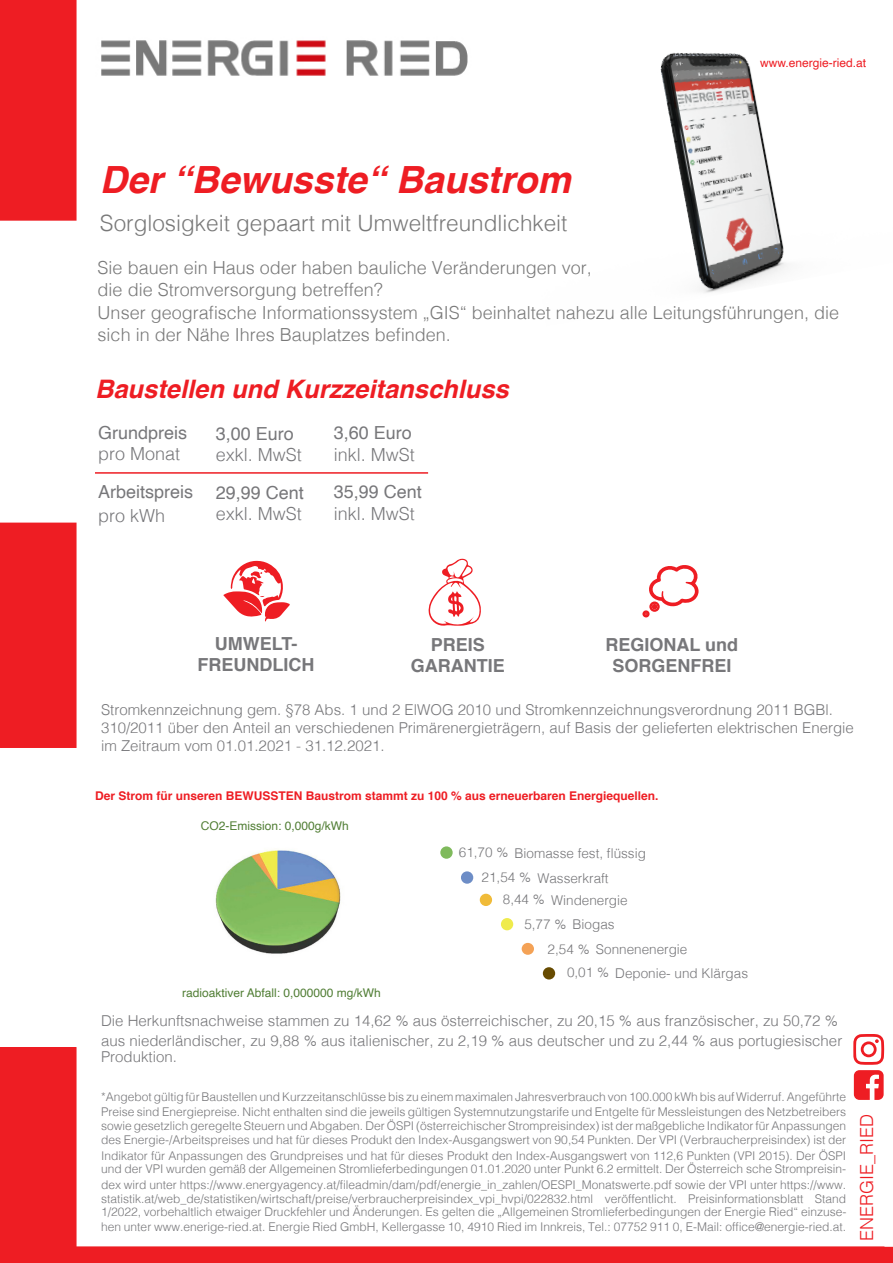
<style>
.page{position:relative;width:893px;height:1263px;background:#fff}
.page>*{position:absolute;margin:0;border:0;box-sizing:border-box;transform-origin:0 0}
.t1{font:italic 700 37.5px "Helvetica";color:#ee1d23}
.t2{font:italic 700 25.5px "Helvetica";color:#ee1d23}
.t3{font:300 22.5px "Helvetica";color:#797979}
.t4{font:300 18px/22.5px "Helvetica";color:#797979}
.t5{font:18px "Helvetica";color:#77777a}
.t6{font:700 18px/21.6px "Helvetica";color:#77777a;text-align:center}
.t7{font:300 18px "Helvetica";color:#77777a}
.t8{font:300 18px "Helvetica";color:#ee1d23}
.t9{font:300 15px/18px "Helvetica";color:#77777a}
.t10{font:300 13.5px "Helvetica";color:#77777a}
.t11{font:300 12px/14.7px "Helvetica";color:#77777a;text-align:justify}
.t12{font:700 12px "Helvetica";color:#ee1d23}
.t13{font:12px "Helvetica";color:#517e35}
.t14{font:12px "Helvetica";color:#ee1d23}
</style>
<div class="page">
<img style="left:101px;top:40px;width:367px;height:36px">
<div style="left:0;top:0;width:77px;height:221px;background:#ee1d23"></div>
<div style="left:1px;top:523px;width:75px;height:224px;background:#ee1d23"></div>
<div style="left:0;top:523px;width:77px;height:225px;border:2px solid #ee1d23"></div>
<hr style="left:95px;top:472px;width:333px;height:2px;background:#ee1d23">
<img style="left:660px;top:52px;width:127px;height:241px">
<svg style="left:223px;top:561px;width:67px;height:61px"></svg>
<svg style="left:642px;top:565px;width:56px;height:53px"></svg>
<svg style="left:428px;top:558px;width:53px;height:68px"></svg>
<svg style="left:0;top:1034px;width:893px;height:229px"></svg>
<div style="left:461px;top:871px;width:12px;height:13px;background:#6d8dc6;border-radius:50%"></div>
<div style="left:543px;top:967px;width:12px;height:12px;background:#674b01;border-radius:50%"></div>
<div style="left:480px;top:894px;width:12px;height:12px;background:#f0bb39;border-radius:50%"></div>
<svg style="left:440px;top:846px;width:13px;height:13px"></svg>
<div style="left:522px;top:943px;width:12px;height:12px;background:#f4a256;border-radius:50%"></div>
<div style="left:501px;top:918px;width:12px;height:12px;background:#efeb4c;border-radius:50%"></div>
<img style="left:215px;top:849px;width:126px;height:105px">
<p class="t14" style="left:760px;top:54px;width:108px">www.energie-ried.at</p>
<h1 class="t1" style="left:100px;top:149px;width:472px">Der “Bewusste“ Baustrom</h1>
<h3 class="t3" style="left:100px;top:203px;width:469px">Sorglosigkeit gepaart mit Umweltfreundlichkeit</h3>
<h3 class="t4" style="left:98px;top:255px;width:743px">Sie bauen ein Haus oder haben bauliche Veränderungen vor,<br>die die Stromversorgung betreffen?<br>Unser geografische Informationssystem „GIS“ beinhaltet nahezu alle Leitungsführungen, die sich in der Nähe Ihres Bauplatzes befinden.</h3>
<h2 class="t2" style="left:95px;top:368px;width:415px">Baustellen und Kurzzeitanschluss</h2>
<h3 class="t5" style="left:98px;top:419px;width:91px">Grundpreis</h3>
<h3 class="t7" style="left:98px;top:439px;width:84px">pro Monat</h3>
<h3 class="t5" style="left:98px;top:478px;width:97px">Arbeitspreis</h3>
<h3 class="t7" style="left:98px;top:500px;width:69px">pro kWh</h3>
<h3 class="t5" style="left:334px;top:419px;width:80px">3,60 Euro</h3>
<h3 class="t7" style="left:334px;top:439px;width:82px">inkl. MwSt</h3>
<h3 class="t5" style="left:334px;top:478px;width:90px">35,99 Cent</h3>
<h3 class="t7" style="left:334px;top:498px;width:82px">inkl. MwSt</h3>
<h3 class="t5" style="left:216px;top:419px;width:80px">3,00 Euro</h3>
<h3 class="t7" style="left:216px;top:439px;width:88px">exkl. MwSt</h3>
<h3 class="t5" style="left:216px;top:478px;width:90px">29,99 Cent</h3>
<h3 class="t7" style="left:216px;top:499px;width:88px">exkl. MwSt</h3>
<h3 class="t6" style="left:198px;top:633px;width:118px">UMWELT-<br>FREUNDLICH</h3>
<h3 class="t6" style="left:411px;top:634px;width:95px">PREIS<br>GARANTIE</h3>
<h3 class="t6" style="left:606px;top:634px;width:134px">REGIONAL und<br>SORGENFREI</h3>
<p class="t9" style="left:101px;top:700px;width:754px">Stromkennzeichnung gem. §78 Abs. 1 und 2 ElWOG 2010 und Stromkennzeichnungsverordnung 2011 BGBl.<br>310/2011 über den Anteil an verschiedenen Primärenergieträgern, auf Basis der gelieferten elektrischen Energie im Zeitraum vom 01.01.2021 ‐ 31.12.2021.</p>
<p class="t12" style="left:95px;top:785px;width:565px">Der Strom für unseren BEWUSSTEN Baustrom stammt zu 100 % aus erneuerbaren Energiequellen.</p>
<p class="t13" style="left:201px;top:817px;width:150px">CO2-Emission: 0,000g/kWh</p>
<p class="t13" style="left:182px;top:984px;width:200px">radioaktiver Abfall: 0,000000 mg/kWh</p>
<p class="t10" style="left:459px;top:841px;width:51px">61,70 %</p>
<p class="t10" style="left:515px;top:841px;width:133px">Biomasse fest, flüssig</p>
<p class="t10" style="left:482px;top:866px;width:51px">21,54 %</p>
<p class="t10" style="left:537px;top:866px;width:73px">Wasserkraft</p>
<p class="t10" style="left:503px;top:888px;width:44px">8,44 %</p>
<p class="t10" style="left:551px;top:889px;width:78px">Windenergie</p>
<p class="t10" style="left:524px;top:912px;width:44px">5,77 %</p>
<p class="t10" style="left:573px;top:913px;width:44px">Biogas</p>
<p class="t10" style="left:596px;top:938px;width:93px">Sonnenenergie</p>
<p class="t10" style="left:548px;top:937px;width:44px">2,54 %</p>
<p class="t10" style="left:567px;top:961px;width:44px">0,01 %</p>
<p class="t10" style="left:615px;top:961px;width:134px">Deponie- und Klärgas</p>
<p class="t9" style="left:101px;top:1010px;width:743px;line-height:19.2px">Die Herkunftsnachweise stammen zu 14,62 % aus österreichischer, zu 20,15 % aus französischer, zu 50,72 % aus niederländischer, zu 9,88 % aus italienischer, zu 2,19 % aus deutscher und zu 2,44 % aus portugiesischer</p>
<p class="t9" style="left:101px;top:1047px;width:77px">Produktion.</p>
<p class="t11" style="left:101px;top:1089px;width:747px">*Angebot gültig für Baustellen und Kurzzeitanschlüsse bis zu einem maximalen Jahresverbrauch von 100.000 kWh bis auf Widerruf. Angeführte Preise sind Energiepreise. Nicht enthalten sind die jeweils gültigen Systemnutzungstarife und Entgelte für Messleistungen des Netzbetreibers sowie gesetzlich geregelte Steuern und Abgaben. Der ÖSPI (österreichischer Strompreisindex) ist der maßgebliche Indikator für Anpassungen des Energie-/Arbeitspreises und hat für dieses Produkt den Index-Ausgangswert von 90,54 Punkten. Der VPI (Verbraucherpreisindex) ist der Indikator für Anpassungen des Grundpreises und hat für dieses Produkt den Index-Ausgangswert von 112,6 Punkten (VPI 2015). Der ÖSPI</p>
<p class="t11" style="left:101px;top:1161px;width:747px">und der VPI wurden gemäß der Allgemeinen Stromlieferbedingungen 01.01.2020 unter Punkt 6.2 ermittelt. Der Österreich sche Strompreisin&shy;dex wird unter https://www.energyagency.at/fileadmin/dam/pdf/energie_in_zahlen/OESPI_Monatswerte.pdf sowie der VPI unter https://www. statistik.at/web_de/statistiken/wirtschaft/preise/verbraucherpreisindex_vpi_hvpi/022832.html veröffentlicht. Preisinformationsblatt Stand 1/2022, vorbehaltlich etwaiger Druckfehler und Änderungen. Es gelten die „Allgemeinen Stromlieferbedingungen der Energie Ried“ einzuse&shy;hen unter www.enerige-ried.at. Energie Ried GmbH, Kellergasse 10, 4910 Ried im Innkreis, Tel.: 07752 911 0, E-Mail: office@energie-ried.at.</p>
<h3 class="t8" style="left:851px;top:1241px;width:129px;rotate:-90deg">ENERGIE_RIED</h3>
</div>
